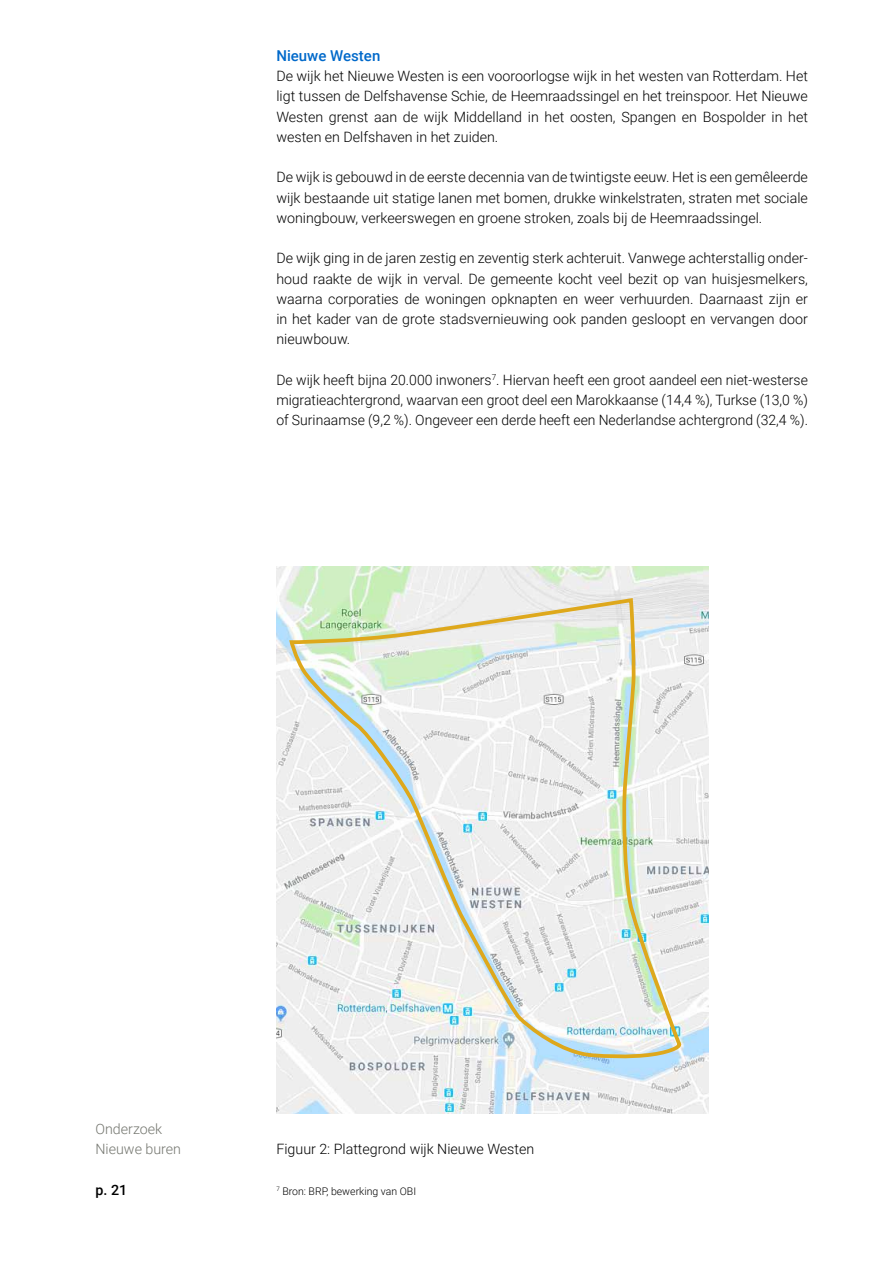
<style>
.page{position:relative;width:893px;height:1263px;background:#fff}
.page>*{position:absolute;margin:0;border:0;box-sizing:border-box;transform-origin:0 0}
.t1{font:500 15px "Roboto";color:#0169ca}
.t2{font:300 14.25px/20.2px "Roboto";color:#000;text-align:justify}
.t3{font:300 14.25px/20.2px "Roboto";color:#74766f}
.t4{font:500 14.25px "Roboto";color:#000}
.t5{font:300 10.5px "Roboto";color:#000}
</style>
<div class="page">
<img style="left:276px;top:567px;width:433px;height:547px">
<svg style="left:288px;top:596px;width:399px;height:465px"></svg>
<p class="t1" style="left:276px;top:45px;width:105px">Nieuwe Westen</p>
<p class="t2" style="left:276px;top:65px;width:533px">De wijk het Nieuwe Westen is een vooroorlogse wijk in het westen van Rotterdam. Het ligt tussen de Delfshavense Schie, de Heemraadssingel en het treinspoor. Het Nieuwe Westen grenst aan de wijk Middelland in het oosten, Spangen en Bospolder in het westen en Delfshaven in het zuiden.</p>
<p class="t2" style="left:276px;top:167px;width:533px">De wijk is gebouwd in de eerste decennia van de twintigste eeuw. Het is een gemêleerde wijk bestaande uit statige lanen met bomen, drukke winkelstraten, straten met sociale woningbouw, verkeerswegen en groene stroken, zoals bij de Heemraadssingel.</p>
<p class="t2" style="left:276px;top:248px;width:533px">De wijk ging in de jaren zestig en zeventig sterk achteruit. Vanwege achterstallig onder&shy;houd raakte de wijk in verval. De gemeente kocht veel bezit op van huisjesmelkers, waarna corporaties de woningen opknapten en weer verhuurden. Daarnaast zijn er in het kader van de grote stadsvernieuwing ook panden gesloopt en vervangen door nieuwbouw.</p>
<p class="t2" style="left:276px;top:369px;width:533px">De wijk heeft bijna 20.000 inwoners<sup>7</sup>. Hiervan heeft een groot aandeel een niet-westerse migratieachtergrond, waarvan een groot deel een Marokkaanse (14,4 %), Turkse (13,0 %) of Surinaamse (9,2 %). Ongeveer een derde heeft een Nederlandse achtergrond (32,4 %).</p>
<p class="t3" style="left:95px;top:1118px;width:87px">Onderzoek<br>Nieuwe buren</p>
<p class="t4" style="left:95px;top:1180px;width:33px">p. 21</p>
<p class="t2" style="left:276px;top:1139px;width:259px">Figuur 2: Plattegrond wijk Nieuwe Westen</p>
<p class="t5" style="left:276px;top:1184px;width:141px"><sup>7</sup> Bron: BRP, bewerking van OBI</p>
</div>
